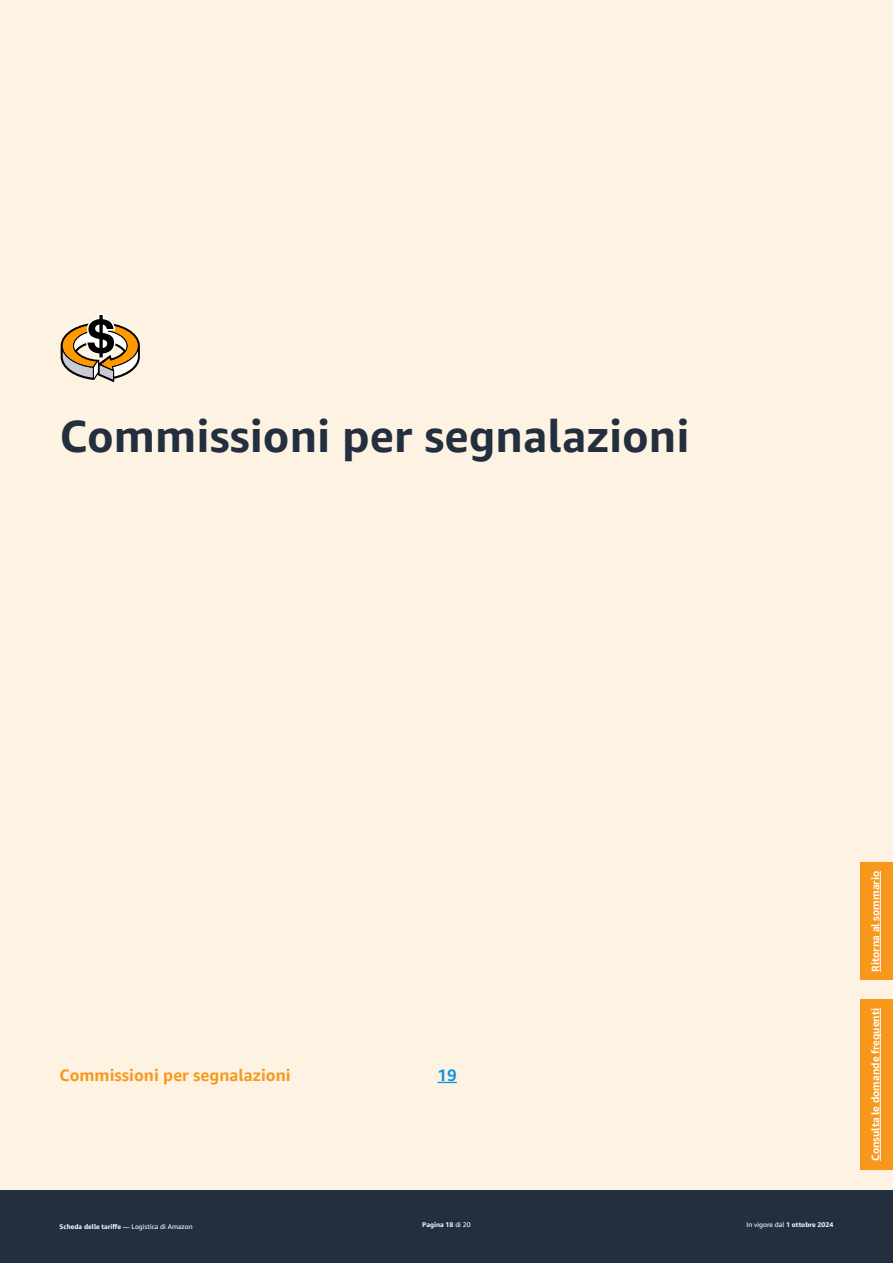
<style>
.page{position:relative;width:893px;height:1263px;background:#fef3e3}
.page>*{position:absolute;margin:0;border:0;box-sizing:border-box;transform-origin:0 0}
.Heading{font:700 45px "Amazon Ember";color:#232f3e}
.Heading-2{font:700 16.5px "Amazon Ember";color:#f7981d}
.Heading-3{font:700 16.5px "Amazon Ember";color:#1197d6}
.t1{font:700 10.5px "Amazon Ember";color:#fff}
.t2{font:700 6.75px "Amazon Ember";color:#fff}
.s1{font-weight:400}
</style>
<div class="page">
<svg style="left:438px;top:1082px;width:19px;height:1px"></svg>
<svg style="left:61px;top:313px;width:79px;height:69px"></svg>
<div style="left:0;top:1191px;width:893px;height:72px;background:#232f3e"></div>
<div style="left:860px;top:999px;width:33px;height:170px;background:#f7981d"></div>
<hr style="left:880px;top:1008px;width:1px;height:153px;background:#fff">
<div style="left:860px;top:862px;width:33px;height:118px;background:#f7981d"></div>
<hr style="left:880px;top:871px;width:1px;height:101px;background:#fff">
<p class="Heading" style="left:60px;top:408px;width:632px">Commissioni per segnalazioni</p>
<p class="Heading-2" style="left:60px;top:1064px;width:233px">Commissioni per segnalazioni</p>
<p class="Heading-3" style="left:438px;top:1064px;width:21px">19</p>
<p class="t2" style="left:60px;top:1222px;width:135px">Scheda delle tariffe <span class="s1">— Logistica di Amazon</span></p>
<p class="t2" style="left:422px;top:1221px;width:50px">Pagina 18 <span class="s1">di 20</span></p>
<p class="t2" style="left:746px;top:1220px;width:88px"><span class="s1">In vigore dal</span> 1 ottobre 2024</p>
<h3 class="t1" style="left:869px;top:972px;width:102px;rotate:-90deg">Ritorna al sommario</h3>
<h3 class="t1" style="left:869px;top:1161px;width:155px;rotate:-90deg">Consulta le domande frequenti</h3>
</div>
